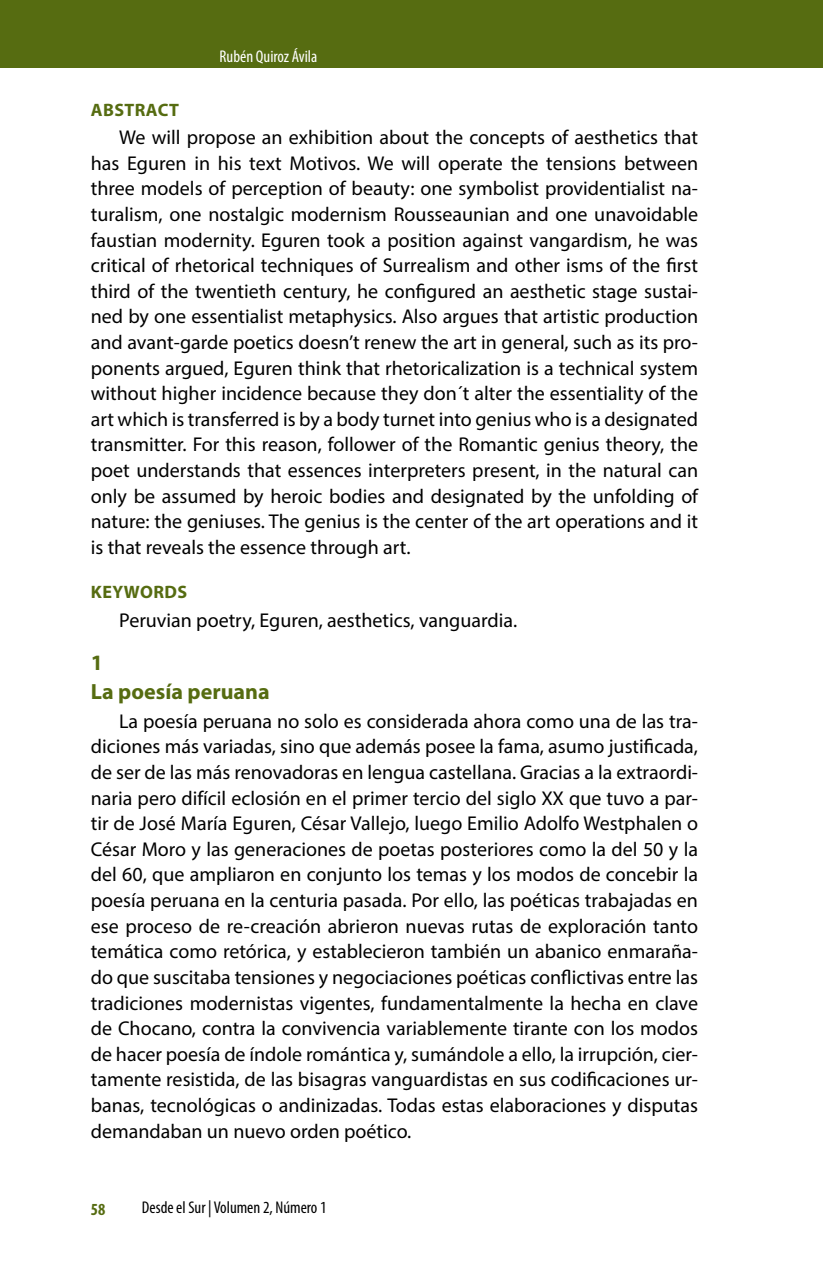
<style>
.page{position:relative;width:823px;height:1265px;background:#fff}
.page>*{position:absolute;margin:0;border:0;box-sizing:border-box;transform-origin:0 0}
.SUBTITULO{font:700 22px "Myriad Pro";color:#566c11}
.PARRAFOS{font:20px/25.6px "Myriad Pro";color:#000;text-align:justify}
.RESUMEN_-_ABSTRACT{font:700 18px "Myriad Pro";letter-spacing:.02em;color:#566c11}
.t1{font:condensed 17px "Myriad Pro";color:#000}
.PARRAFOS-2{font:condensed 17px "Myriad Pro";color:#fff}
.PARRAFOS-3{font:700 condensed 17px "Myriad Pro";color:#566c11}
</style>
<div class="page">
<div style="left:0;top:0;width:822px;height:68px;background:#566c11"></div>
<p class="PARRAFOS-2" style="left:219px;top:46px;width:99px">Rubén Quiroz Ávila</p>
<p class="RESUMEN_-_ABSTRACT" style="left:91px;top:98px;width:89px">ABSTRACT</p>
<p class="PARRAFOS" style="left:91px;top:124px;width:608px;text-indent:28px">We will propose an exhibition about the concepts of aesthetics that has Eguren in his text Motivos. We will operate the tensions between three models of perception of beauty: one symbolist providentialist na&shy;turalism, one nostalgic modernism Rousseaunian and one unavoidable faustian modernity. Eguren took a position against vangardism, he was critical of rhetorical techniques of Surrealism and other isms of the first third of the twentieth century, he configured an aesthetic stage sustai&shy;ned by one essentialist metaphysics. Also argues that artistic production and avant-garde poetics doesn’t renew the art in general, such as its pro&shy;ponents argued, Eguren think that rhetoricalization is a technical system without higher incidence because they don´t alter the essentiality of the art which is transferred is by a body turnet into genius who is a designated transmitter. For this reason, follower of the Romantic genius theory, the poet understands that essences interpreters present, in the natural can only be assumed by heroic bodies and designated by the unfolding of nature: the geniuses. The genius is the center of the art operations and it is that reveals the essence through art.</p>
<p class="RESUMEN_-_ABSTRACT" style="left:91px;top:580px;width:98px">KEYWORDS</p>
<p class="PARRAFOS" style="left:119px;top:606px;width:399px">Peruvian poetry, Eguren, aesthetics, vanguardia.</p>
<p class="SUBTITULO" style="left:91px;top:648px;width:14px">1</p>
<p class="SUBTITULO" style="left:91px;top:677px;width:180px">La poesía peruana</p>
<p class="PARRAFOS" style="left:91px;top:708px;width:608px;text-indent:28px">La poesía peruana no solo es considerada ahora como una de las tra&shy;diciones más variadas, sino que además posee la fama, asumo justificada, de ser de las más renovadoras en lengua castellana. Gracias a la extraordi&shy;naria pero difícil eclosión en el primer tercio del siglo XX que tuvo a par&shy;tir de José María Eguren, César Vallejo, luego Emilio Adolfo Westphalen o César Moro y las generaciones de poetas posteriores como la del 50 y la del 60, que ampliaron en conjunto los temas y los modos de concebir la poesía peruana en la centuria pasada. Por ello, las poéticas trabajadas en ese proceso de re-creación abrieron nuevas rutas de exploración tanto temática como retórica, y establecieron también un abanico enmaraña&shy;do que suscitaba tensiones y negociaciones poéticas conflictivas entre las tradiciones modernistas vigentes, fundamentalmente la hecha en clave de Chocano, contra la convivencia variablemente tirante con los modos de hacer poesía de índole romántica y, sumándole a ello, la irrupción, cier&shy;tamente resistida, de las bisagras vanguardistas en sus codificaciones ur&shy;banas, tecnológicas o andinizadas. Todas estas elaboraciones y disputas demandaban un nuevo orden poético.</p>
<p class="PARRAFOS-3" style="left:91px;top:1198px;width:16px">58</p>
<p class="t1" style="left:142px;top:1196px;width:186px">Desde el Sur | Volumen 2, Número 1</p>
</div>
